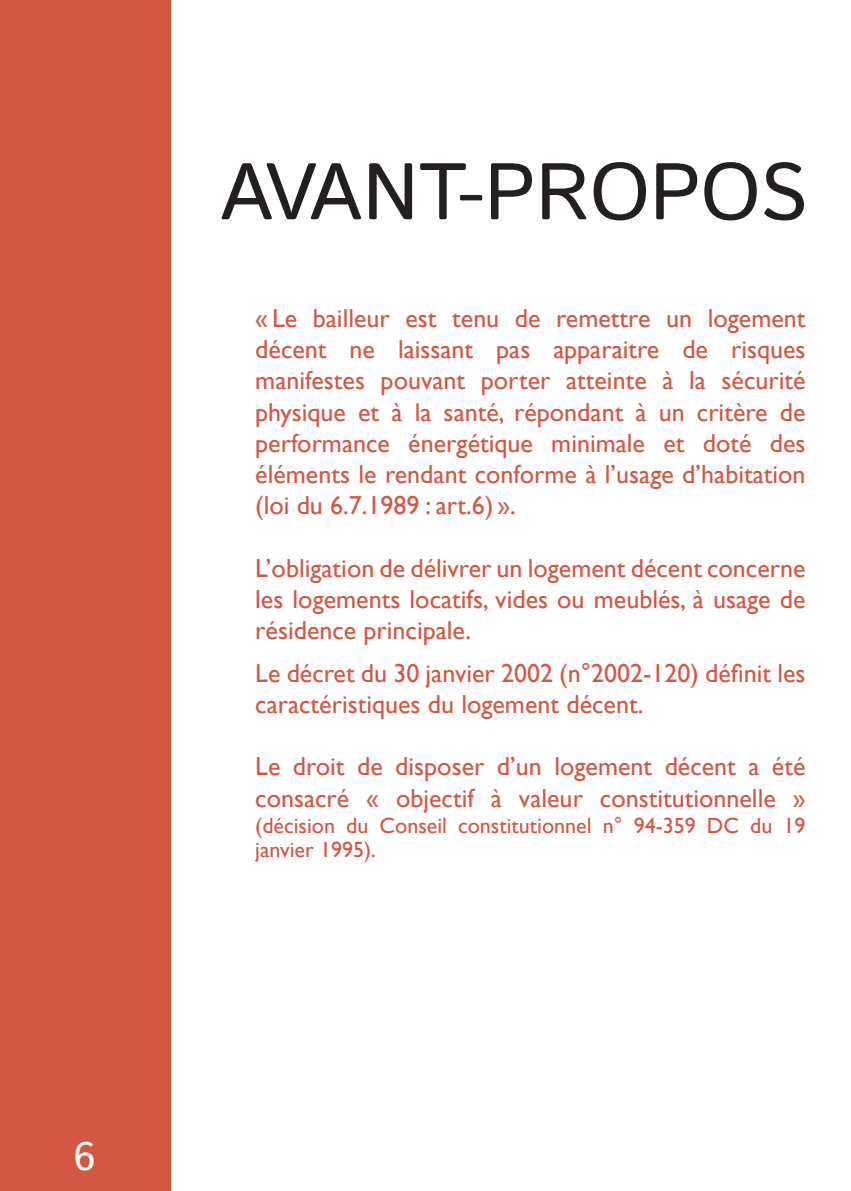
<style>
.page{position:relative;width:851px;height:1191px;background:#fff}
.page>*{position:absolute;margin:0;border:0;box-sizing:border-box;transform-origin:0 0}
.t1{font:80px "Istok";color:#231f20}
.t2{font:40px "Istok";color:#fff}
.t3{font:26px/31.2px "Gill Sans";color:#d35743;text-align:justify}
.t4{font:22px/24.4px "Gill Sans";color:#d35743}
</style>
<div class="page">
<div style="left:0;top:0;width:170px;height:1191px;background:#d35743"></div>
<h2 class="t2" style="left:74px;top:1130px;width:23px">6</h2>
<h1 class="t1" style="left:220px;top:139px;width:589px">AVANT-PROPOS</h1>
<p class="t3" style="left:255px;top:302px;width:551px">« Le bailleur est tenu de remettre un logement décent ne laissant pas apparaitre de risques manifestes pouvant porter atteinte à la sécurité physique et à la santé, répondant à un critère de performance énergétique minimale et doté des éléments le rendant conforme à l’usage d’habitation (loi du 6.7.1989 : art.6) ».</p>
<p class="t3" style="left:255px;top:552px;width:551px">L’obligation de délivrer un logement décent concerne les logements locatifs, vides ou meublés, à usage de résidence principale.</p>
<p class="t3" style="left:255px;top:657px;width:551px">Le décret du 30 janvier 2002 (n°2002-120) définit les caractéristiques du logement décent.</p>
<p class="t3" style="left:255px;top:750px;width:551px">Le droit de disposer d’un logement décent a été consacré « objectif à valeur constitutionnelle »</p>
<p class="t4" style="left:255px;top:813px;width:551px">(décision du Conseil constitutionnel n° 94-359 DC du 19 janvier 1995).</p>
</div>
